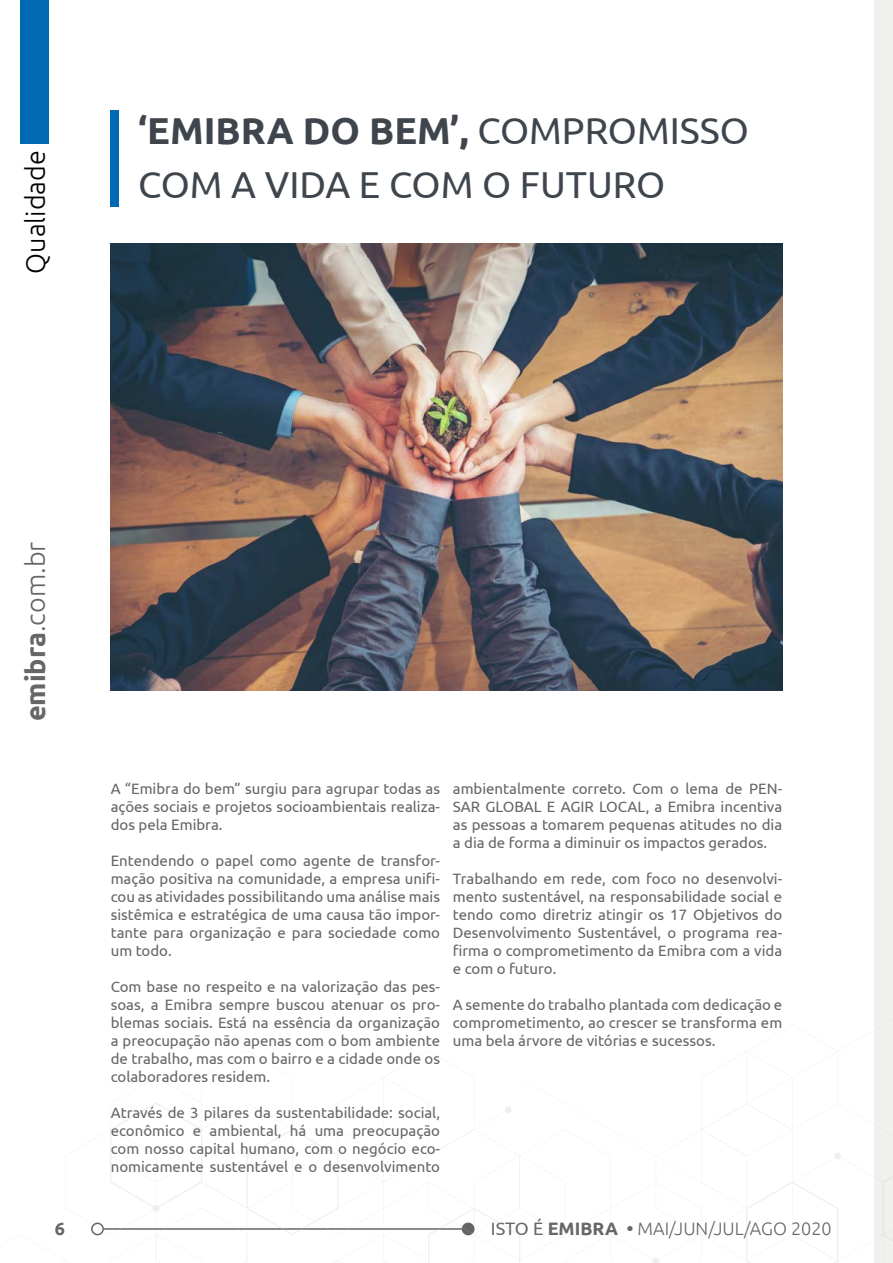
<style>
.page{position:relative;width:893px;height:1263px;background:#fff}
.page>*{position:absolute;margin:0;border:0;box-sizing:border-box;transform-origin:0 0}
.t1{font:37.5px/54px "Ubuntu";color:#3e454c}
.t2{font:300 27px "Ubuntu";color:#666}
.t3{font:300 27px "Ubuntu";color:#000}
.t4{font:300 18px "Ubuntu";color:#666}
.t5{font:700 18px "Ubuntu";color:#666}
.t6{font:15px/18px "Ubuntu";color:#656565;text-align:justify}
.s1{font-weight:700}
.s2{font-weight:400}
</style>
<div class="page">
<div style="left:875px;top:0;width:18px;height:1263px;background:#f0f0ef"></div>
<svg style="left:65px;top:972px;width:827px;height:291px"></svg>
<img style="left:111px;top:244px;width:671px;height:446px">
<div style="left:20px;top:0;width:29px;height:143px;background:#0069b4"></div>
<div style="left:111px;top:110px;width:8px;height:96px;background:#0069b4"></div>
<h2 class="t3" style="left:19px;top:274px;width:125px;rotate:-90deg">Qualidade</h2>
<h1 class="t1" style="left:138px;top:103px;width:612px"><span class="s1">‘EMIBRA DO BEM’,</span> COMPROMISSO<br>COM A VIDA E COM O FUTURO</h1>
<h2 class="t2" style="left:19px;top:721px;width:181px;rotate:-90deg"><span class="s1">emibra</span>.com.br</h2>
<p class="t6" style="left:111px;top:779px;width:331px">A “Emibra do bem” surgiu para agrupar todas as ações sociais e projetos socioambientais realiza&shy;dos pela Emibra.</p>
<p class="t6" style="left:111px;top:851px;width:331px">Entendendo o papel como agente de transfor&shy;mação positiva na comunidade, a empresa unifi&shy;cou as atividades possibilitando uma análise mais sistêmica e estratégica de uma causa tão impor&shy;tante para organização e para sociedade como um todo.</p>
<p class="t6" style="left:111px;top:977px;width:331px">Com base no respeito e na valorização das pes&shy;soas, a Emibra sempre buscou atenuar os pro&shy;blemas sociais. Está na essência da organização a preocupação não apenas com o bom ambiente de trabalho, mas com o bairro e a cidade onde os colaboradores residem.</p>
<p class="t6" style="left:111px;top:1103px;width:331px">Através de 3 pilares da sustentabilidade: social, econômico e ambiental, há uma preocupação com nosso capital humano, com o negócio eco&shy;nomicamente sustentável e o desenvolvimento</p>
<p class="t6" style="left:453px;top:779px;width:331px">ambientalmente correto. Com o lema de PEN-SAR GLOBAL E AGIR LOCAL, a Emibra incentiva as pessoas a tomarem pequenas atitudes no dia a dia de forma a diminuir os impactos gerados.</p>
<p class="t6" style="left:453px;top:869px;width:331px">Trabalhando em rede, com foco no desenvolvi&shy;mento sustentável, na responsabilidade social e tendo como diretriz atingir os 17 Objetivos do Desenvolvimento Sustentável, o programa rea&shy;firma o comprometimento da Emibra com a vida e com o futuro.</p>
<p class="t6" style="left:453px;top:995px;width:331px">A semente do trabalho plantada com dedicação e comprometimento, ao crescer se transforma em uma bela árvore de vitórias e sucessos.</p>
<p class="t5" style="left:55px;top:1218px;width:12px">6</p>
<p class="t4" style="left:491px;top:1218px;width:342px"><span class="s2">ISTO É</span> <span class="s1">EMIBRA •</span> MAI/JUN/JUL/AGO 2020</p>
</div>
